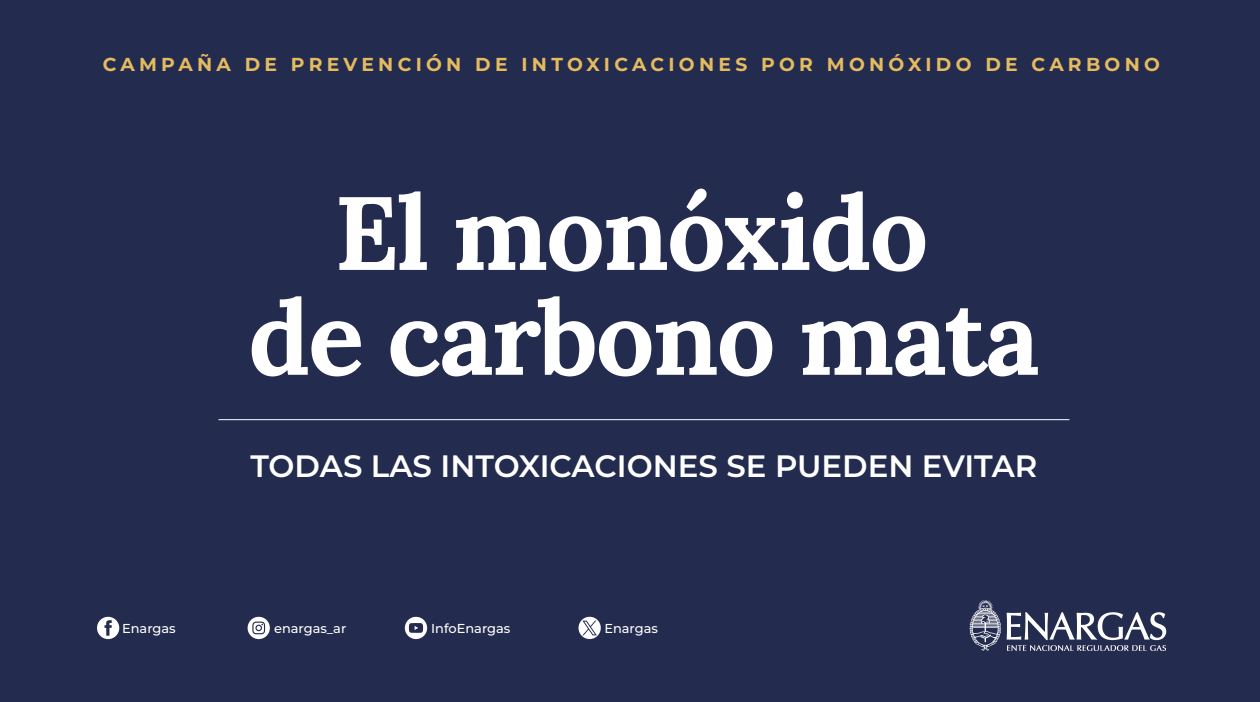
<style>
.page{position:relative;width:1260px;height:702px;background:#232b4e}
.page>*{position:absolute;margin:0;border:0;box-sizing:border-box;transform-origin:0 0}
.t1{font:700 103.88px/104.9px "Lora";letter-spacing:-.02em;color:#fff;text-align:center}
.t2{font:600 30.88px "Montserrat";color:#fff}
.t3{font:700 18.75px "Montserrat";letter-spacing:.23em;color:#e5bb60}
.t4{font:500 13px "Montserrat";color:#fff}
</style>
<div class="page">
<svg style="left:969px;top:600px;width:32px;height:51px"></svg>
<svg style="left:1007px;top:612px;width:159px;height:39px"></svg>
<svg style="left:97px;top:617px;width:22px;height:22px"></svg>
<svg style="left:248px;top:617px;width:22px;height:22px"></svg>
<svg style="left:405px;top:617px;width:22px;height:22px"></svg>
<svg style="left:579px;top:617px;width:22px;height:22px"></svg>
<hr style="left:218px;top:419px;width:851px;height:1px;background:#fff">
<p class="t3" style="left:103px;top:52px;width:1059px">CAMPAÑA DE PREVENCIÓN DE INTOXICACIONES POR MONÓXIDO DE CARBONO</p>
<h1 class="t1" style="left:248px;top:171px;width:793px">El monóxido<br>de carbono mata</h1>
<h2 class="t2" style="left:250px;top:445px;width:789px">TODAS LAS INTOXICACIONES SE PUEDEN EVITAR</h2>
<p class="t4" style="left:122px;top:619px;width:55px">Enargas</p>
<p class="t4" style="left:274px;top:619px;width:74px">enargas_ar</p>
<p class="t4" style="left:431px;top:619px;width:81px">InfoEnargas</p>
<p class="t4" style="left:604px;top:619px;width:55px">Enargas</p>
</div>
